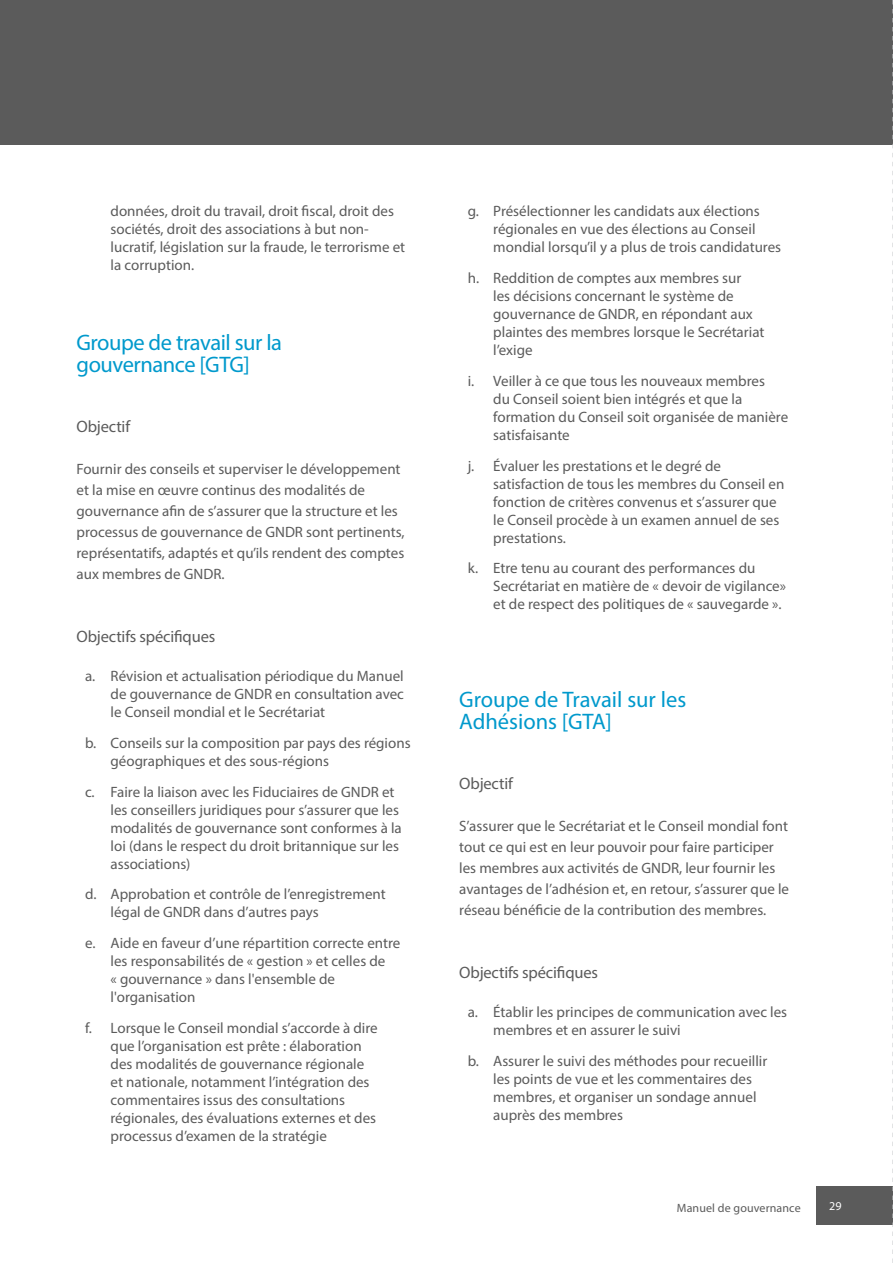
<style>
.page{position:relative;width:893px;height:1263px;background:#fff}
.page>*{position:absolute;margin:0;border:0;box-sizing:border-box;transform-origin:0 0}
.Heading_1{font:22.5px/22.5px "Myriad Pro";letter-spacing:-.02em;color:#09c}
.Heading_1-2{font:22.5px/22.5px "Myriad Pro";color:#09c}
.Heading_2{font:16.5px "Myriad Pro";letter-spacing:-.01em;color:#5b5b5b}
.Body_text{font:15px/18px "Myriad Pro";color:#5b5b5b}
.t1{font:12px "Myriad Pro";letter-spacing:.01em;color:#5b5b5b}
.t2{font:12px "Myriad Pro";color:#fff}
</style>
<div class="page">
<div style="left:816px;top:1186px;width:77px;height:39px;background:#5b5b5b"></div>
<div style="left:0;top:0;width:893px;height:145px;background:#5b5b5b"></div>
<svg style="left:892px;top:0;width:1px;height:1263px"></svg>
<p class="Body_text" style="left:111px;top:202px;width:296px">données, droit du travail, droit fiscal, droit des sociétés, droit des associations à but non&shy;lucratif, législation sur la fraude, le terrorisme et la corruption.</p>
<p class="Heading_1" style="left:77px;top:330px;width:207px">Groupe de travail sur la gouvernance [GTG]</p>
<p class="Heading_2" style="left:77px;top:416px;width:55px">Objectif</p>
<p class="Body_text" style="left:77px;top:458px;width:330px;line-height:21px">Fournir des conseils et superviser le développement et la mise en œuvre continus des modalités de gouvernance afin de s’assurer que la structure et les processus de gouvernance de GNDR sont pertinents, représentatifs, adaptés et qu’ils rendent des comptes aux membres de GNDR.</p>
<p class="Heading_2" style="left:77px;top:626px;width:140px">Objectifs spécifiques</p>
<p class="Body_text" style="left:111px;top:667px;width:295px;text-align:justify;text-indent:-26px">a. Révision et actualisation périodique du Manuel de gouvernance de GNDR en consultation avec le Conseil mondial et le Secrétariat</p>
<p class="Body_text" style="left:111px;top:733px;width:302px;text-indent:-26px">b. Conseils sur la composition par pays des régions géographiques et des sous-régions</p>
<p class="Body_text" style="left:111px;top:782px;width:293px;text-indent:-26px">c. Faire la liaison avec les Fiduciaires de GNDR et les conseillers juridiques pour s’assurer que les modalités de gouvernance sont conformes à la loi (dans le respect du droit britannique sur les associations)</p>
<p class="Body_text" style="left:111px;top:885px;width:277px;text-indent:-26px">d. Approbation et contrôle de l’enregistrement légal de GNDR dans d’autres pays</p>
<p class="Body_text" style="left:111px;top:934px;width:291px;text-indent:-26px">e. Aide en faveur d’une répartition correcte entre les responsabilités de « gestion » et celles de<br>« gouvernance » dans l'ensemble de l'organisation</p>
<p class="Body_text" style="left:111px;top:1019px;width:269px;text-indent:-26px">f. Lorsque le Conseil mondial s’accorde à dire que l’organisation est prête : élaboration des modalités de gouvernance régionale et nationale, notamment l’intégration des commentaires issus des consultations régionales, des évaluations externes et des processus d’examen de la stratégie</p>
<p class="Body_text" style="left:493px;top:202px;width:289px;text-indent:-26px">g. Présélectionner les candidats aux élections régionales en vue des élections au Conseil mondial lorsqu’il y a plus de trois candidatures</p>
<p class="Body_text" style="left:493px;top:269px;width:273px;text-indent:-26px">h. Reddition de comptes aux membres sur<br>les décisions concernant le système de gouvernance de GNDR, en répondant aux plaintes des membres lorsque le Secrétariat l’exige</p>
<p class="Body_text" style="left:493px;top:372px;width:296px;text-indent:-26px">i. Veiller à ce que tous les nouveaux membres<br>du Conseil soient bien intégrés et que la formation du Conseil soit organisée de manière satisfaisante</p>
<p class="Body_text" style="left:493px;top:456px;width:293px;text-indent:-26px">j. Évaluer les prestations et le degré de satisfaction de tous les membres du Conseil en fonction de critères convenus et s’assurer que le Conseil procède à un examen annuel de ses prestations.</p>
<p class="Body_text" style="left:493px;top:559px;width:294px;text-indent:-26px">k. Etre tenu au courant des performances du<br>Secrétariat en matière de « devoir de vigilance» et de respect des politiques de « sauvegarde ».</p>
<p class="Heading_1-2" style="left:459px;top:687px;width:229px">Groupe de Travail sur les<br>Adhésions [GTA]</p>
<p class="Heading_2" style="left:459px;top:773px;width:55px">Objectif</p>
<p class="Body_text" style="left:459px;top:815px;width:331px;line-height:21px">S’assurer que le Secrétariat et le Conseil mondial font tout ce qui est en leur pouvoir pour faire participer les membres aux activités de GNDR, leur fournir les avantages de l’adhésion et, en retour, s’assurer que le réseau bénéficie de la contribution des membres.</p>
<p class="Heading_2" style="left:459px;top:962px;width:140px">Objectifs spécifiques</p>
<p class="Body_text" style="left:493px;top:1003px;width:295px;text-indent:-26px">a. Établir les principes de communication avec les membres et en assurer le suivi</p>
<p class="Body_text" style="left:493px;top:1051px;width:276px;text-indent:-26px">b. Assurer le suivi des méthodes pour recueillir les points de vue et les commentaires des membres, et organiser un sondage annuel auprès des membres</p>
<p class="t1" style="left:677px;top:1200px;width:125px">Manuel de gouvernance</p>
<p class="t2" style="left:829px;top:1199px;width:14px">29</p>
</div>
